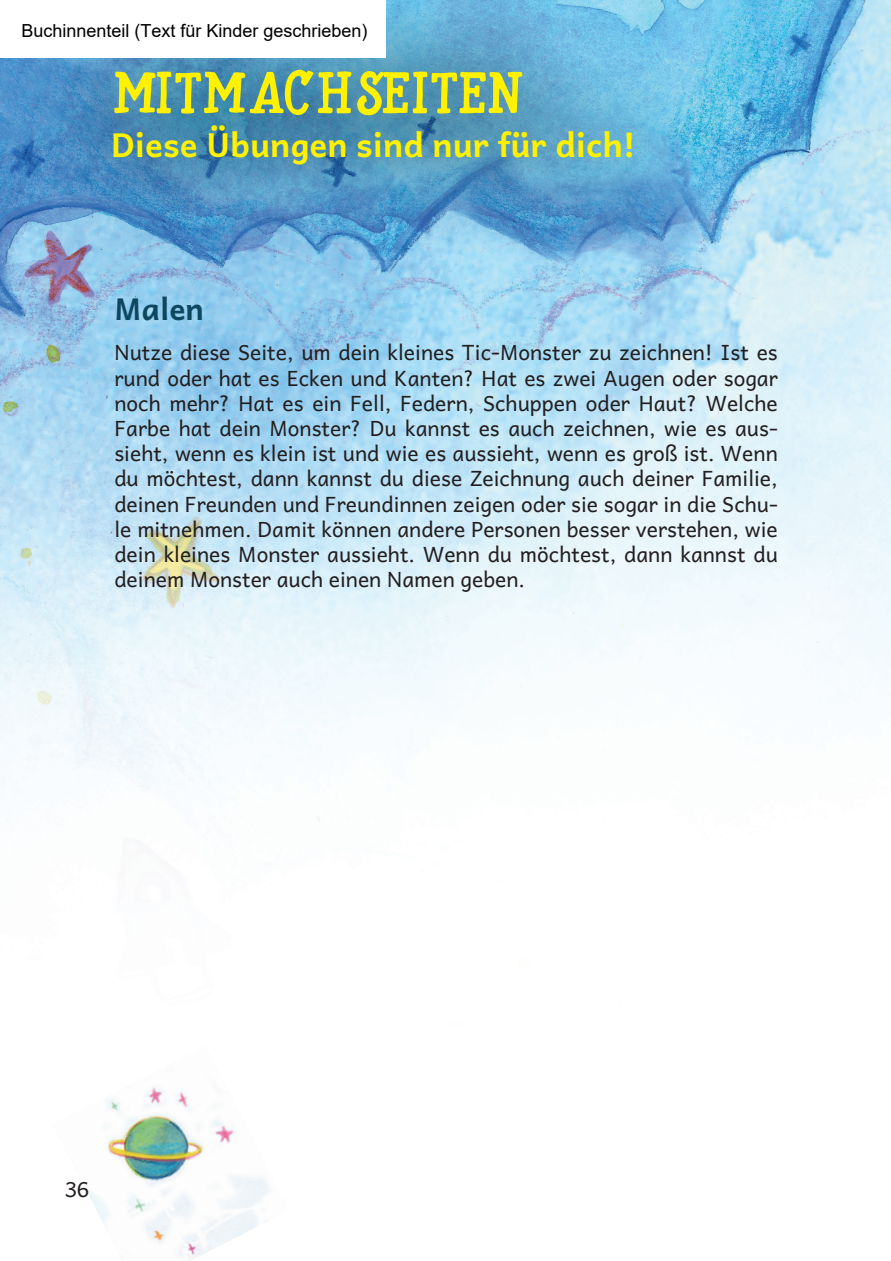
<style>
.page{position:relative;width:891px;height:1261px;background:#fff}
.page>*{position:absolute;margin:0;border:0;box-sizing:border-box;transform-origin:0 0}
.t1{font:700 54px "Carneval";letter-spacing:.01em;color:#fff101}
.t2{font:700 33px "Andika New Basic";color:#fff101}
.t3{font:700 30px "Andika New Basic";color:#0d475f}
.t4{font:21px/25.2px "Andika New Basic";color:#231f20;text-align:justify}
.t5{font:18px "Arial";color:#000}
</style>
<div class="page">
<img style="left:0;top:0;width:891px;height:842px">
<img style="left:16px;top:0;width:712px;height:260px">
<img style="left:84px;top:1087px;width:186px;height:173px">
<img style="left:0;top:0;width:386px;height:57px">
<p class="t5" style="left:21px;top:19px;width:348px">Buchinnenteil (Text für Kinder geschrieben)</p>
<h1 class="t1" style="left:119px;top:57px;width:410px">MITMACHSEITEN</h1>
<h2 class="t2" style="left:111px;top:114px;width:526px">Diese Übungen sind nur für dich!</h2>
<h3 class="t3" style="left:114px;top:282px;width:91px">Malen</h3>
<p class="t4" style="left:114px;top:337px;width:665px">Nutze diese Seite, um dein kleines Tic-Monster zu zeichnen! Ist es rund oder hat es Ecken und Kanten? Hat es zwei Augen oder sogar noch mehr? Hat es ein Fell, Federn, Schuppen oder Haut? Welche Farbe hat dein Monster? Du kannst es auch zeichnen, wie es aus&shy;sieht, wenn es klein ist und wie es aussieht, wenn es groß ist. Wenn du möchtest, dann kannst du diese Zeichnung auch deiner Familie, deinen Freunden und Freundinnen zeigen oder sie sogar in die Schu&shy;le mitnehmen. Damit können andere Personen besser verstehen, wie dein kleines Monster aussieht. Wenn du möchtest, dann kannst du deinem Monster auch einen Namen geben.</p>
<p class="t4" style="left:65px;top:1173px;width:26px">36</p>
</div>
